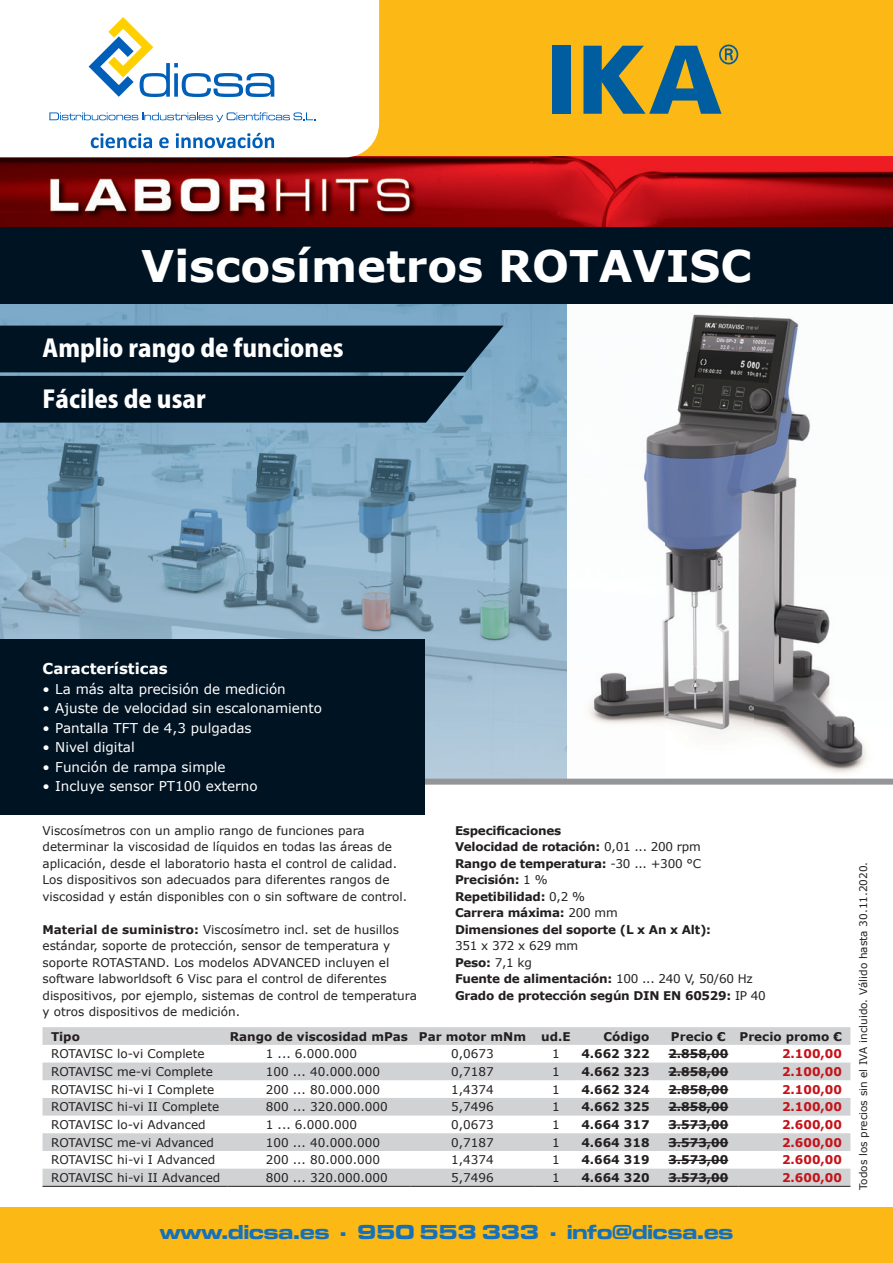
<style>
.page{position:relative;width:893px;height:1263px;background:#fff}
.page>*{position:absolute;margin:0;border:0;box-sizing:border-box;transform-origin:0 0}
.t1{font:700 43.5px "Verdana";color:#fff}
.t2{font:800 24px/50.4px "Koz Go Pro";color:#fff}
.t3{font:700 expanded 21px "Microgramma DOT";color:#1571b9}
.t4{font:700 15px "Verdana";color:#fff}
.t5{font:13.5px "Verdana";color:#fff}
.t6{font:12px/16.5px "Verdana";color:#231f20}
.t7{font:700 12px/16.5px "Verdana";letter-spacing:-.02em;color:#231f20}
.t8{font:700 12px "Verdana";color:#c4121a}
.t9{font:700 12px "Verdana";color:#231f20}
.t10{font:10.5px "Verdana";color:#231f20}
.s1{font-weight:700}
.s2{font-weight:400}
</style>
<div class="page">
<div style="left:0;top:0;width:893px;height:157px;background:#fcb814"></div>
<div style="left:0;top:1208px;width:893px;height:55px;background:#fcb814"></div>
<img style="left:0;top:156px;width:893px;height:71px">
<div style="left:0;top:0;width:379px;height:157px;background:#fff"></div>
<div style="left:36px;top:14px;width:292px;height:142px;background:#fff"></div>
<svg style="left:91px;top:133px;width:61px;height:15px"></svg>
<svg style="left:159px;top:137px;width:10px;height:11px"></svg>
<svg style="left:176px;top:133px;width:98px;height:15px"></svg>
<svg style="left:49px;top:112px;width:266px;height:10px"></svg>
<svg style="left:89px;top:17px;width:185px;height:80px"></svg>
<img style="left:0;top:304px;width:665px;height:475px">
<img style="left:568px;top:304px;width:185px;height:49px">
<img style="left:753px;top:316px;width:140px;height:463px">
<img style="left:665px;top:352px;width:89px;height:427px">
<div style="left:0;top:779px;width:893px;height:6px;background:#939598"></div>
<div style="left:0;top:227px;width:893px;height:77px;background:#001322"></div>
<div style="left:0;top:639px;width:425px;height:175px;background:#001322"></div>
<svg style="left:0;top:326px;width:503px;height:97px;background:#0e2434"></svg>
<div style="left:553px;top:46px;width:18px;height:68px;background:#005da0"></div>
<svg style="left:583px;top:45px;width:155px;height:69px"></svg>
<svg style="left:43px;top:1027px;width:807px;height:159px;fill:#d1d2d4"></svg>
<hr style="left:43px;top:1186px;width:184px;height:1px;background:#231f20">
<hr style="left:227px;top:1186px;width:183px;height:1px;background:#231f20">
<hr style="left:410px;top:1186px;width:125px;height:1px;background:#231f20">
<hr style="left:535px;top:1186px;width:42px;height:1px;background:#231f20">
<hr style="left:577px;top:1186px;width:81px;height:1px;background:#231f20">
<hr style="left:658px;top:1186px;width:81px;height:1px;background:#231f20">
<hr style="left:739px;top:1186px;width:111px;height:1px;background:#231f20">
<hr style="left:668px;top:1054px;width:60px;height:1px;background:#231f20">
<hr style="left:668px;top:1071px;width:60px;height:1px;background:#231f20">
<hr style="left:668px;top:1089px;width:60px;height:1px;background:#231f20">
<hr style="left:668px;top:1107px;width:60px;height:1px;background:#231f20">
<hr style="left:668px;top:1124px;width:60px;height:2px;background:#231f20">
<hr style="left:668px;top:1142px;width:60px;height:1px;background:#231f20">
<hr style="left:668px;top:1160px;width:60px;height:1px;background:#231f20">
<hr style="left:668px;top:1177px;width:60px;height:2px;background:#231f20">
<h1 class="t1" style="left:141px;top:236px;width:612px">Viscosímetros ROTAVISC</h1>
<h2 class="t2" style="left:43px;top:325px;width:303px">Amplio rango de funciones<br>Fáciles de usar</h2>
<p class="t4" style="left:43px;top:658px;width:127px">Características</p>
<p class="t5" style="left:43px;top:679px;width:245px">• La más alta precisión de medición</p>
<p class="t5" style="left:43px;top:699px;width:281px">• Ajuste de velocidad sin escalonamiento</p>
<p class="t5" style="left:43px;top:718px;width:211px">• Pantalla TFT de 4,3 pulgadas</p>
<p class="t5" style="left:43px;top:738px;width:94px">• Nivel digital</p>
<p class="t5" style="left:43px;top:757px;width:185px">• Función de rampa simple</p>
<p class="t5" style="left:43px;top:777px;width:217px">• Incluye sensor PT100 externo</p>
<p class="t6" style="left:43px;top:822px;width:366px">Viscosímetros con un amplio rango de funciones para determinar la viscosidad de líquidos en todas las áreas de aplicación, desde el laboratorio hasta el control de calidad.<br>Los dispositivos son adecuados para diferentes rangos de viscosidad y están disponibles con o sin software de control.</p>
<p class="t6" style="left:43px;top:921px;width:376px"><span class="s1">Material de suministro:</span> Viscosímetro incl. set de husillos estándar, soporte de protección, sensor de temperatura y soporte ROTASTAND. Los modelos ADVANCED incluyen el software labworldsoft 6 Visc para el control de diferentes dispositivos, por ejemplo, sistemas de control de temperatura y otros dispositivos de medición.</p>
<p class="t7" style="left:455px;top:822px;width:258px">Especificaciones<br>Velocidad de rotación: <span class="s2">0,01 ... 200 rpm<br></span>Rango de temperatura: <span class="s2">-30 ... +300 °C<br></span>Precisión: <span class="s2">1 %<br></span>Repetibilidad: <span class="s2">0,2 %<br></span>Carrera máxima: <span class="s2">200 mm<br></span>Dimensiones del soporte (L x An x Alt):</p>
<p class="t7" style="left:455px;top:937px;width:312px"><span class="s2">351 x 372 x 629 mm<br></span>Peso: <span class="s2">7,1 kg<br></span>Fuente de alimentación: <span class="s2">100 ... 240 V, 50/60 Hz<br></span>Grado de protección según DIN EN 60529: <span class="s2">IP 40</span></p>
<p class="t7" style="left:51px;top:1028px;width:30px">Tipo</p>
<p class="t9" style="left:230px;top:1028px;width:298px">Rango de viscosidad mPas Par motor mNm</p>
<p class="t7" style="left:541px;top:1028px;width:31px">ud.E</p>
<p class="t7" style="left:603px;top:1028px;width:48px">Código</p>
<p class="t9" style="left:671px;top:1028px;width:173px">Precio € Precio promo €</p>
<p class="t6" style="left:51px;top:1045px;width:155px">ROTAVISC lo-vi Complete</p>
<p class="t6" style="left:266px;top:1045px;width:93px">1 ... 6.000.000</p>
<p class="t6" style="left:451px;top:1045px;width:44px">0,0673</p>
<p class="t6" style="left:552px;top:1045px;width:9px">1</p>
<p class="t7" style="left:581px;top:1045px;width:70px">4.662 322</p>
<p class="t7" style="left:668px;top:1045px;width:61px">2.858,00</p>
<p class="t8" style="left:782px;top:1045px;width:61px">2.100,00</p>
<p class="t6" style="left:51px;top:1063px;width:163px">ROTAVISC me-vi Complete</p>
<p class="t6" style="left:266px;top:1063px;width:116px">100 ... 40.000.000</p>
<p class="t6" style="left:451px;top:1063px;width:44px">0,7187</p>
<p class="t6" style="left:552px;top:1063px;width:9px">1</p>
<p class="t7" style="left:581px;top:1063px;width:70px">4.662 323</p>
<p class="t7" style="left:668px;top:1063px;width:61px">2.858,00</p>
<p class="t8" style="left:782px;top:1063px;width:61px">2.100,00</p>
<p class="t6" style="left:51px;top:1081px;width:165px">ROTAVISC hi-vi I Complete</p>
<p class="t6" style="left:266px;top:1081px;width:116px">200 ... 80.000.000</p>
<p class="t6" style="left:451px;top:1081px;width:44px">1,4374</p>
<p class="t6" style="left:552px;top:1081px;width:9px">1</p>
<p class="t7" style="left:581px;top:1081px;width:70px">4.662 324</p>
<p class="t7" style="left:668px;top:1081px;width:61px">2.858,00</p>
<p class="t8" style="left:782px;top:1081px;width:61px">2.100,00</p>
<p class="t6" style="left:51px;top:1098px;width:170px">ROTAVISC hi-vi II Complete</p>
<p class="t6" style="left:266px;top:1098px;width:123px">800 ... 320.000.000</p>
<p class="t6" style="left:451px;top:1098px;width:44px">5,7496</p>
<p class="t6" style="left:552px;top:1098px;width:9px">1</p>
<p class="t7" style="left:581px;top:1098px;width:70px">4.662 325</p>
<p class="t7" style="left:668px;top:1098px;width:61px">2.858,00</p>
<p class="t8" style="left:782px;top:1098px;width:61px">2.100,00</p>
<p class="t6" style="left:51px;top:1116px;width:156px">ROTAVISC lo-vi Advanced</p>
<p class="t6" style="left:266px;top:1116px;width:93px">1 ... 6.000.000</p>
<p class="t6" style="left:451px;top:1116px;width:44px">0,0673</p>
<p class="t6" style="left:552px;top:1116px;width:9px">1</p>
<p class="t7" style="left:581px;top:1116px;width:70px">4.664 317</p>
<p class="t7" style="left:668px;top:1116px;width:61px">3.573,00</p>
<p class="t8" style="left:782px;top:1116px;width:61px">2.600,00</p>
<p class="t6" style="left:51px;top:1134px;width:164px">ROTAVISC me-vi Advanced</p>
<p class="t6" style="left:266px;top:1134px;width:116px">100 ... 40.000.000</p>
<p class="t6" style="left:451px;top:1134px;width:44px">0,7187</p>
<p class="t6" style="left:552px;top:1134px;width:9px">1</p>
<p class="t7" style="left:581px;top:1134px;width:70px">4.664 318</p>
<p class="t7" style="left:668px;top:1134px;width:61px">3.573,00</p>
<p class="t8" style="left:782px;top:1134px;width:61px">2.600,00</p>
<p class="t6" style="left:51px;top:1152px;width:166px">ROTAVISC hi-vi I Advanced</p>
<p class="t6" style="left:266px;top:1152px;width:116px">200 ... 80.000.000</p>
<p class="t6" style="left:451px;top:1152px;width:44px">1,4374</p>
<p class="t6" style="left:552px;top:1152px;width:9px">1</p>
<p class="t7" style="left:581px;top:1151px;width:70px">4.664 319</p>
<p class="t7" style="left:668px;top:1151px;width:61px">3.573,00</p>
<p class="t8" style="left:782px;top:1151px;width:61px">2.600,00</p>
<p class="t6" style="left:51px;top:1169px;width:171px">ROTAVISC hi-vi II Advanced</p>
<p class="t6" style="left:266px;top:1169px;width:123px">800 ... 320.000.000</p>
<p class="t6" style="left:451px;top:1169px;width:44px">5,7496</p>
<p class="t6" style="left:552px;top:1169px;width:9px">1</p>
<p class="t7" style="left:581px;top:1169px;width:70px">4.664 320</p>
<p class="t7" style="left:668px;top:1169px;width:61px">3.573,00</p>
<p class="t8" style="left:782px;top:1169px;width:61px">2.600,00</p>
<h3 class="t3" style="left:160px;top:1217px;width:575px">www.dicsa.es . 950 553 333 . info@dicsa.es</h3>
<p class="t10" style="left:856px;top:1190px;width:330px;rotate:-90deg">Todos los precios sin el IVA incluido. Válido hasta 30.11.2020.</p>
</div>
